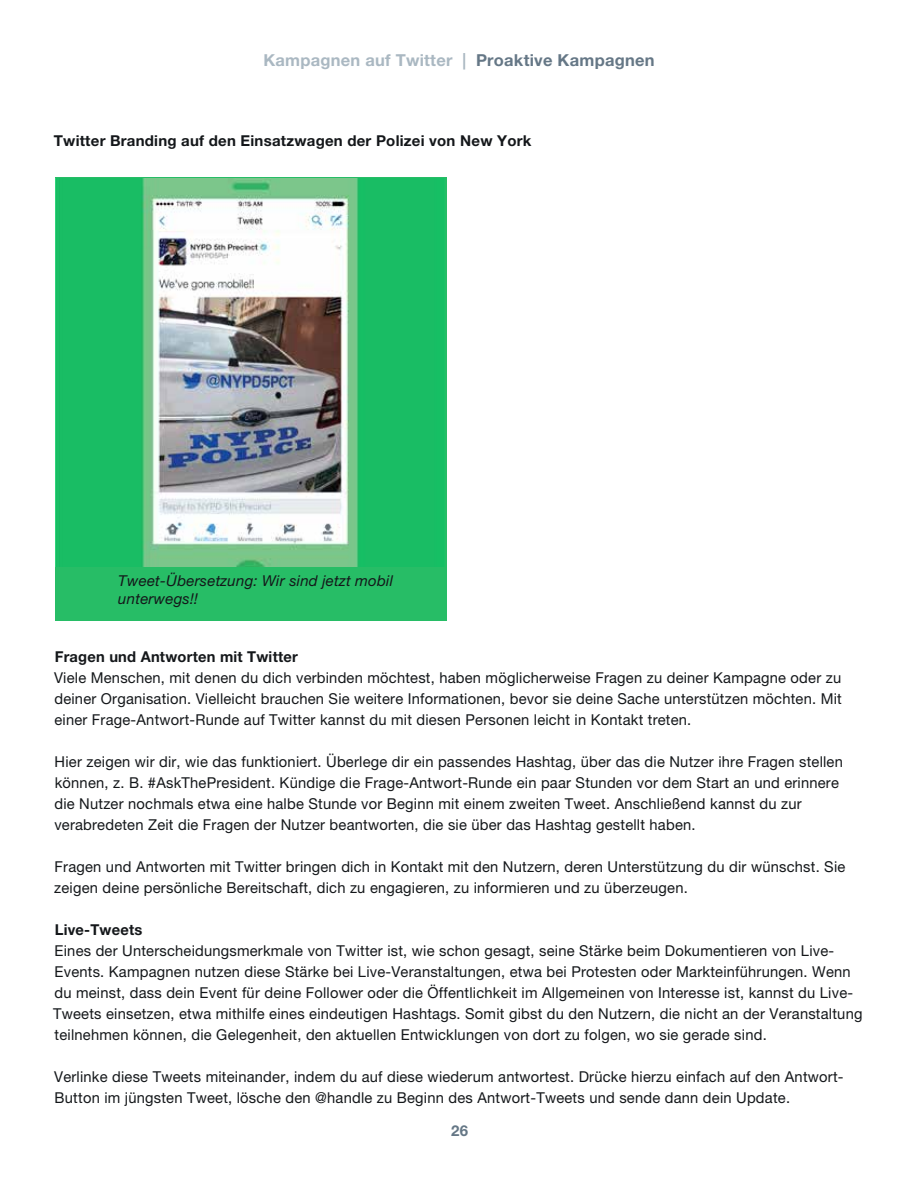
<style>
.page{position:relative;width:918px;height:1188px;background:#fff}
.page>*{position:absolute;margin:0;border:0;box-sizing:border-box;transform-origin:0 0}
.t1{font:700 16.5px "Helvetica Neue LT Pro";letter-spacing:.015em;color:#aab8c2}
.t2{font:15px/21px "Helvetica Neue LT Pro";letter-spacing:.015em;color:#14171a}
.t3{font:700 15px "Helvetica Neue LT Pro";letter-spacing:.015em;color:#14171a}
.t4{font:italic 15px/18px "Helvetica Neue LT Pro";letter-spacing:.015em;color:#14171a}
.t5{font:700 15px "Helvetica Neue LT Pro";color:#657786}
.s1{color:#657786}
</style>
<div class="page">
<div style="left:56px;top:177px;width:391px;height:444px;background:#27bd66"></div>
<img style="left:56px;top:178px;width:389px;height:388px">
<p class="t1" style="left:263px;top:50px;width:393px">Kampagnen auf Twitter | <span class="s1">Proaktive Kampagnen</span></p>
<p class="t3" style="left:54px;top:132px;width:479px">Twitter Branding auf den Einsatzwagen der Polizei von New York</p>
<p class="t4" style="left:118px;top:572px;width:276px">Tweet-Übersetzung: Wir sind jetzt mobil unterwegs!!</p>
<p class="t3" style="left:55px;top:648px;width:245px">Fragen und Antworten mit Twitter</p>
<p class="t2" style="left:54px;top:667px;width:789px;text-align:justify">Viele Menschen, mit denen du dich verbinden möchtest, haben möglicherweise Fragen zu deiner Kampagne oder zu deiner Organisation. Vielleicht brauchen Sie weitere Informationen, bevor sie deine Sache unterstützen möchten. Mit einer Frage-Antwort-Runde auf Twitter kannst du mit diesen Personen leicht in Kontakt treten.</p>
<p class="t2" style="left:54px;top:751px;width:790px">Hier zeigen wir dir, wie das funktioniert. Überlege dir ein passendes Hashtag, über das die Nutzer ihre Fragen stellen können, z. B. #AskThePresident. Kündige die Frage-Antwort-Runde ein paar Stunden vor dem Start an und erinnere die Nutzer nochmals etwa eine halbe Stunde vor Beginn mit einem zweiten Tweet. Anschließend kannst du zur verabredeten Zeit die Fragen der Nutzer beantworten, die sie über das Hashtag gestellt haben.</p>
<p class="t2" style="left:54px;top:856px;width:793px">Fragen und Antworten mit Twitter bringen dich in Kontakt mit den Nutzern, deren Unterstützung du dir wünschst. Sie zeigen deine persönliche Bereitschaft, dich zu engagieren, zu informieren und zu überzeugen.</p>
<p class="t3" style="left:55px;top:921px;width:89px">Live-Tweets</p>
<p class="t2" style="left:53px;top:940px;width:811px">Eines der Unterscheidungsmerkmale von Twitter ist, wie schon gesagt, seine Stärke beim Dokumentieren von Live-Events. Kampagnen nutzen diese Stärke bei Live-Veranstaltungen, etwa bei Protesten oder Markteinführungen. Wenn du meinst, dass dein Event für deine Follower oder die Öffentlichkeit im Allgemeinen von Interesse ist, kannst du Live-Tweets einsetzen, etwa mithilfe eines eindeutigen Hashtags. Somit gibst du den Nutzern, die nicht an der Veranstaltung teilnehmen können, die Gelegenheit, den aktuellen Entwicklungen von dort zu folgen, wo sie gerade sind.</p>
<p class="t2" style="left:54px;top:1066px;width:791px">Verlinke diese Tweets miteinander, indem du auf diese wiederum antwortest. Drücke hierzu einfach auf den Antwort-<br>Button im jüngsten Tweet, lösche den @handle zu Beginn des Antwort-Tweets und sende dann dein Update.</p>
<p class="t5" style="left:451px;top:1122px;width:18px">26</p>
</div>
